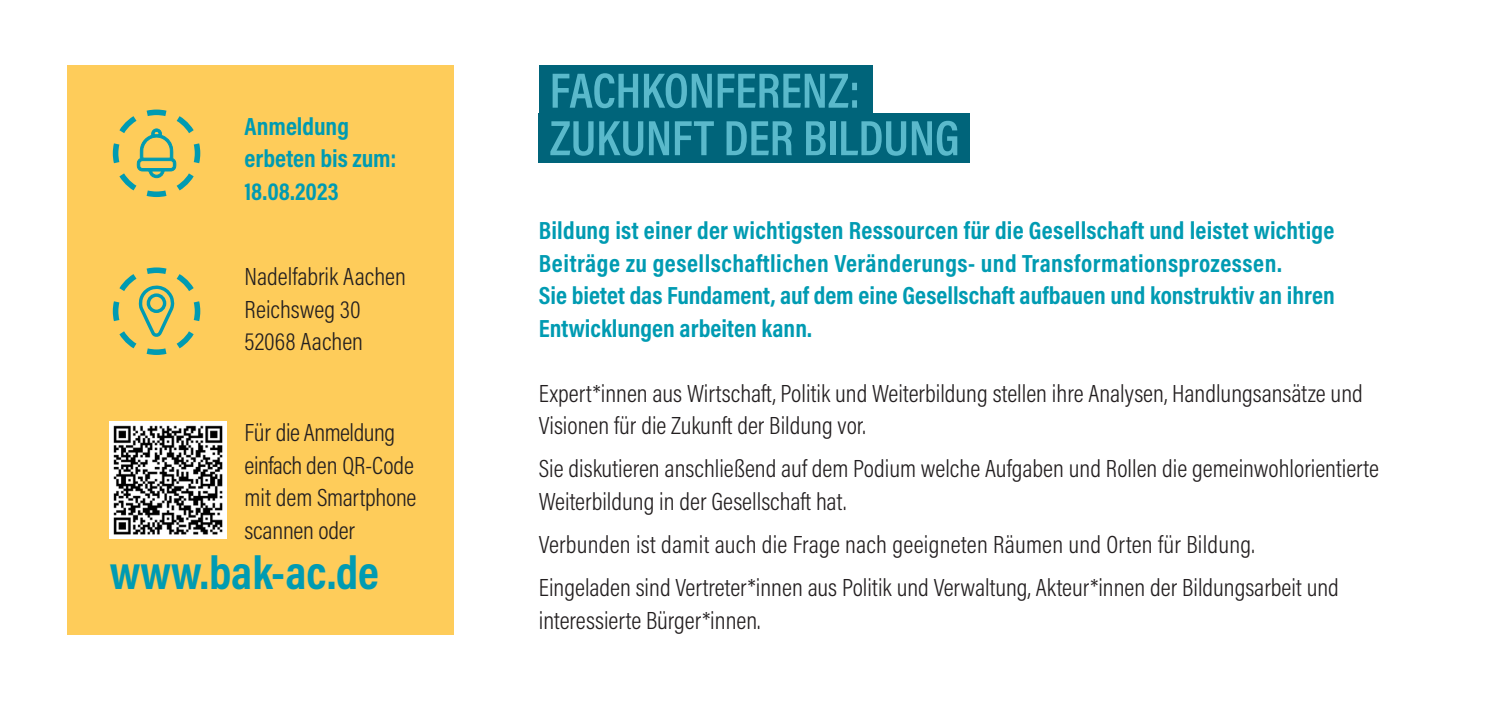
<style>
.page{position:relative;width:1489px;height:702px;background:#fff}
.page>*{position:absolute;margin:0;border:0;box-sizing:border-box;transform-origin:0 0}
.t1{font:600 50px/47.5px "Acumin Pro Cond";letter-spacing:-.005em;color:#5ab9cb}
.t2{font:700 47.5px "Acumin Pro Cond";color:#009bb2}
.t3{font:300 25px/32.5px "Acumin Pro Cond";color:#231f20}
.t4{font:700 25px/32.5px "Acumin Pro Cond";letter-spacing:.01em;color:#009bb2}
</style>
<div class="page">
<div style="left:539px;top:113px;width:430px;height:50px;background:#00647a"></div>
<div style="left:67px;top:66px;width:386px;height:569px;background:#fecc5a"></div>
<svg style="left:112px;top:267px;width:89px;height:88px"></svg>
<svg style="left:112px;top:109px;width:89px;height:89px"></svg>
<div style="left:539px;top:66px;width:333px;height:49px;background:#00647a"></div>
<img style="left:110px;top:422px;width:116px;height:116px">
<p class="t4" style="left:244px;top:109px;width:153px">Anmeldung erbeten bis zum:<br>18.08.2023</p>
<p class="t3" style="left:244px;top:260px;width:163px">Nadelfabrik Aachen<br>Reichsweg 30<br>52068 Aachen</p>
<p class="t3" style="left:244px;top:415px;width:173px">Für die Anmeldung einfach den QR-Code mit dem Smartphone scannen oder</p>
<h2 class="t2" style="left:110px;top:541px;width:270px">www.bak-ac.de</h2>
<h1 class="t1" style="left:549px;top:65px;width:412px">FACHKONFERENZ:<br>ZUKUNFT DER BILDUNG</h1>
<p class="t4" style="left:539px;top:213px;width:797px">Bildung ist einer der wichtigsten Ressourcen für die Gesellschaft und leistet wichtige Beiträge zu gesellschaftlichen Veränderungs- und Transformationsprozessen.<br>Sie bietet das Fundament, auf dem eine Gesellschaft aufbauen und konstruktiv an ihren Entwicklungen arbeiten kann.</p>
<p class="t3" style="left:539px;top:376px;width:825px">Expert*innen aus Wirtschaft, Politik und Weiterbildung stellen ihre Analysen, Handlungsansätze und<br>Visionen für die Zukunft der Bildung vor.</p>
<p class="t3" style="left:539px;top:452px;width:841px">Sie diskutieren anschließend auf dem Podium welche Aufgaben und Rollen die gemeinwohlorientierte<br>Weiterbildung in der Gesellschaft hat.</p>
<p class="t3" style="left:539px;top:522px;width:801px;line-height:43px">Verbunden ist damit auch die Frage nach geeigneten Räumen und Orten für Bildung.<br>Eingeladen sind Vertreter*innen aus Politik und Verwaltung, Akteur*innen der Bildungsarbeit und</p>
<p class="t3" style="left:539px;top:603px;width:223px">interessierte Bürger*innen.</p>
</div>
